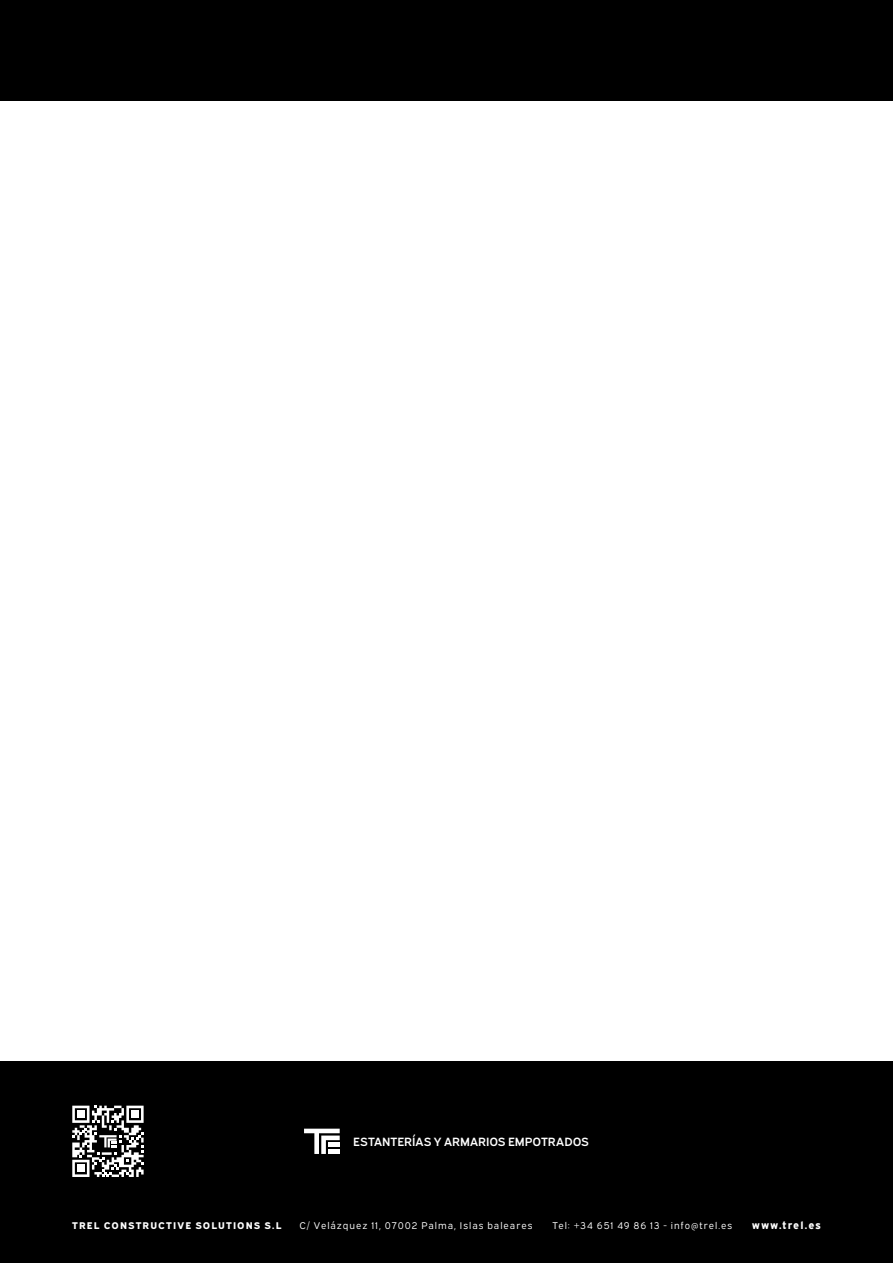
<style>
.page{position:relative;width:893px;height:1263px;background:#fff}
.page>*{position:absolute;margin:0;border:0;box-sizing:border-box;transform-origin:0 0}
.t1{font:12px "Expressway Sb";color:#fff}
.t2{font:10.5px "Expressway Xb";letter-spacing:.11em;color:#fff}
.t3{font:9.75px "Expressway Bk";letter-spacing:.1em;color:#fff}
.t4{font:9.75px "Expressway Xb";letter-spacing:.11em;color:#fff}
</style>
<div class="page">
<div style="left:0;top:0;width:893px;height:101px;background:#000"></div>
<div style="left:0;top:1062px;width:893px;height:201px;background:#000"></div>
<svg style="left:304px;top:1129px;width:36px;height:25px"></svg>
<div style="left:328px;top:1142px;width:12px;height:5px;background:#fff"></div>
<div style="left:328px;top:1149px;width:12px;height:5px;background:#fff"></div>
<svg style="left:72px;top:1106px;width:72px;height:71px"></svg>
<p class="t1" style="left:353px;top:1132px;width:237px">ESTANTERÍAS Y ARMARIOS EMPOTRADOS</p>
<p class="t4" style="left:72px;top:1218px;width:211px">TREL CONSTRUCTIVE SOLUTIONS S.L</p>
<p class="t3" style="left:299px;top:1218px;width:234px">C/ Velázquez 11, 07002 Palma, Islas baleares</p>
<p class="t3" style="left:553px;top:1218px;width:181px">Tel: +34 651 49 86 13 - info@trel.es</p>
<p class="t2" style="left:752px;top:1217px;width:70px">www.trel.es</p>
</div>
